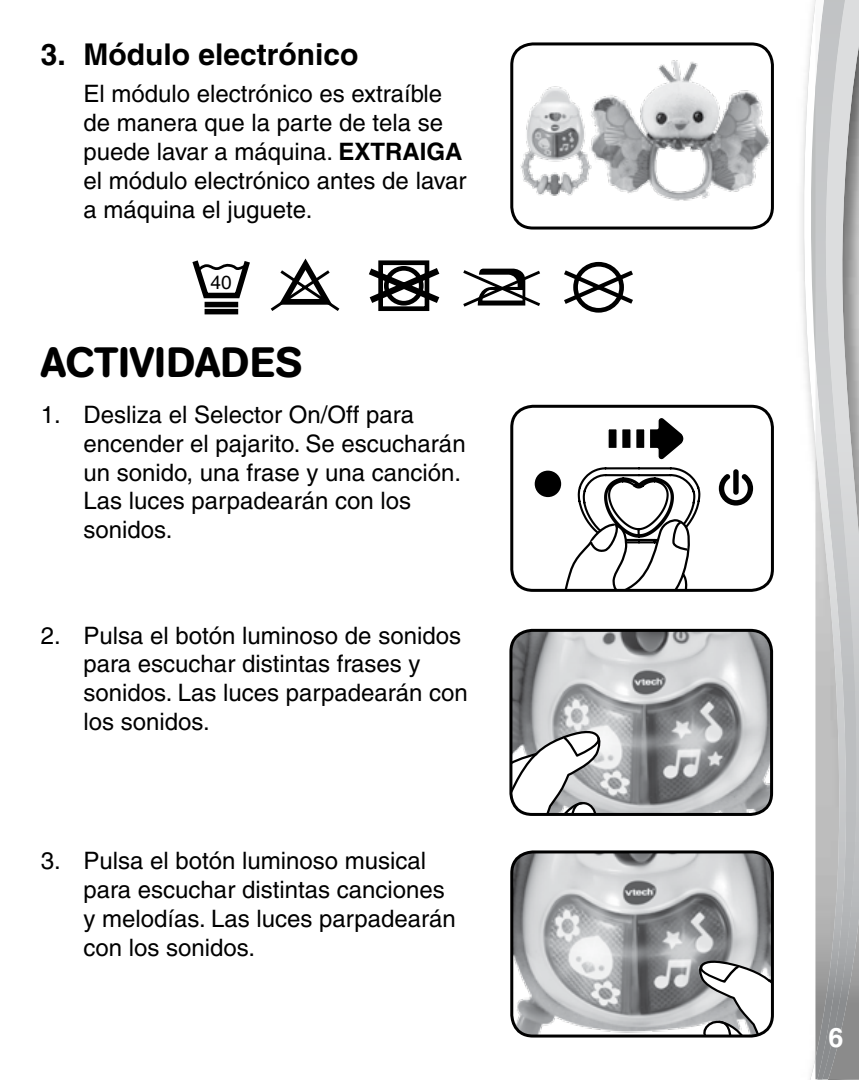
<style>
.page{position:relative;width:859px;height:1080px;background:#fff}
.page>*{position:absolute;margin:0;border:0;box-sizing:border-box;transform-origin:0 0}
.t1{font:500 42px "AG Book Rounded";color:#000}
.t2{font:700 30px "Helvetica";color:#000}
.t3{font:700 27px "Helvetica";color:#fff}
.t4{font:500 24px/28.8px "Helvetica";color:#000}
.t5{font:18.9px "Helvetica";color:#000}
.s1{font-weight:700}
.s2{font-weight:400}
</style>
<div class="page">
<svg style="left:803px;top:0;width:12px;height:1080px"></svg>
<svg style="left:815px;top:1079px;width:13px;height:1px"></svg>
<img style="left:858px;top:0;width:1px;height:1079px">
<img style="left:848px;top:0;width:10px;height:1079px">
<img style="left:815px;top:0;width:33px;height:1079px">
<img style="left:514px;top:46px;width:256px;height:180px">
<div style="left:510px;top:42px;width:264px;height:188px;border:3px solid #000;border-radius:21px"></div>
<svg style="left:719px;top:474px;width:34px;height:32px"></svg>
<div style="left:733px;top:469px;width:6px;height:26px;background:#000;border-radius:3px"></div>
<div style="left:535px;top:471px;width:26px;height:26px;background:#000;border-radius:50%"></div>
<div style="left:510px;top:405px;width:264px;height:187px;border:3px solid #000;border-radius:21px"></div>
<svg style="left:557px;top:418px;width:144px;height:172px"></svg>
<img style="left:512px;top:630px;width:260px;height:183px">
<svg style="left:512px;top:724px;width:92px;height:89px"></svg>
<div style="left:509px;top:629px;width:264px;height:187px;border:3px solid #000;border-radius:21px"></div>
<img style="left:514px;top:854px;width:256px;height:180px">
<svg style="left:668px;top:925px;width:102px;height:109px"></svg>
<div style="left:510px;top:850px;width:264px;height:188px;border:3px solid #000;border-radius:21px"></div>
<svg style="left:192px;top:260px;width:58px;height:39px"></svg>
<div style="left:205px;top:302px;width:33px;height:5px;background:#000"></div>
<div style="left:205px;top:309px;width:33px;height:5px;background:#000"></div>
<svg style="left:270px;top:258px;width:70px;height:53px"></svg>
<svg style="left:369px;top:260px;width:71px;height:51px"></svg>
<svg style="left:463px;top:268px;width:77px;height:39px"></svg>
<div style="left:573px;top:262px;width:51px;height:51px;border:5px solid #000;border-radius:50%"></div>
<svg style="left:564px;top:267px;width:69px;height:40px"></svg>
<p class="t2" style="left:41px;top:36px;width:319px">3. Módulo electrónico</p>
<p class="t4" style="left:83px;top:79px;width:385px">El módulo electrónico es extraíble de manera que la parte de tela se puede lavar a máquina. <span class="s1">EXTRAIGA </span>el módulo electrónico antes de lavar a máquina el juguete.</p>
<p class="t5" style="left:211px;top:272px;width:23px">40</p>
<h1 class="t1" style="left:41px;top:338px;width:262px">ACTIVIDADES</h1>
<p class="t4" style="left:83px;top:400px;width:384px;text-indent:-43px"><span class="s2">1.</span> Desliza el Selector On/Off para encender el pajarito. Se escucharán un sonido, una frase y una canción.<br>Las luces parpadearán con los sonidos.</p>
<p class="t4" style="left:83px;top:621px;width:386px;text-indent:-43px">2. Pulsa el botón luminoso de sonidos para escuchar distintas frases y sonidos. Las luces parpadearán con los sonidos.</p>
<p class="t4" style="left:83px;top:846px;width:374px;text-indent:-43px">3. Pulsa el botón luminoso musical para escuchar distintas canciones y melodías. Las luces parpadearán con los sonidos.</p>
<p class="t3" style="left:828px;top:1021px;width:17px">6</p>
</div>
